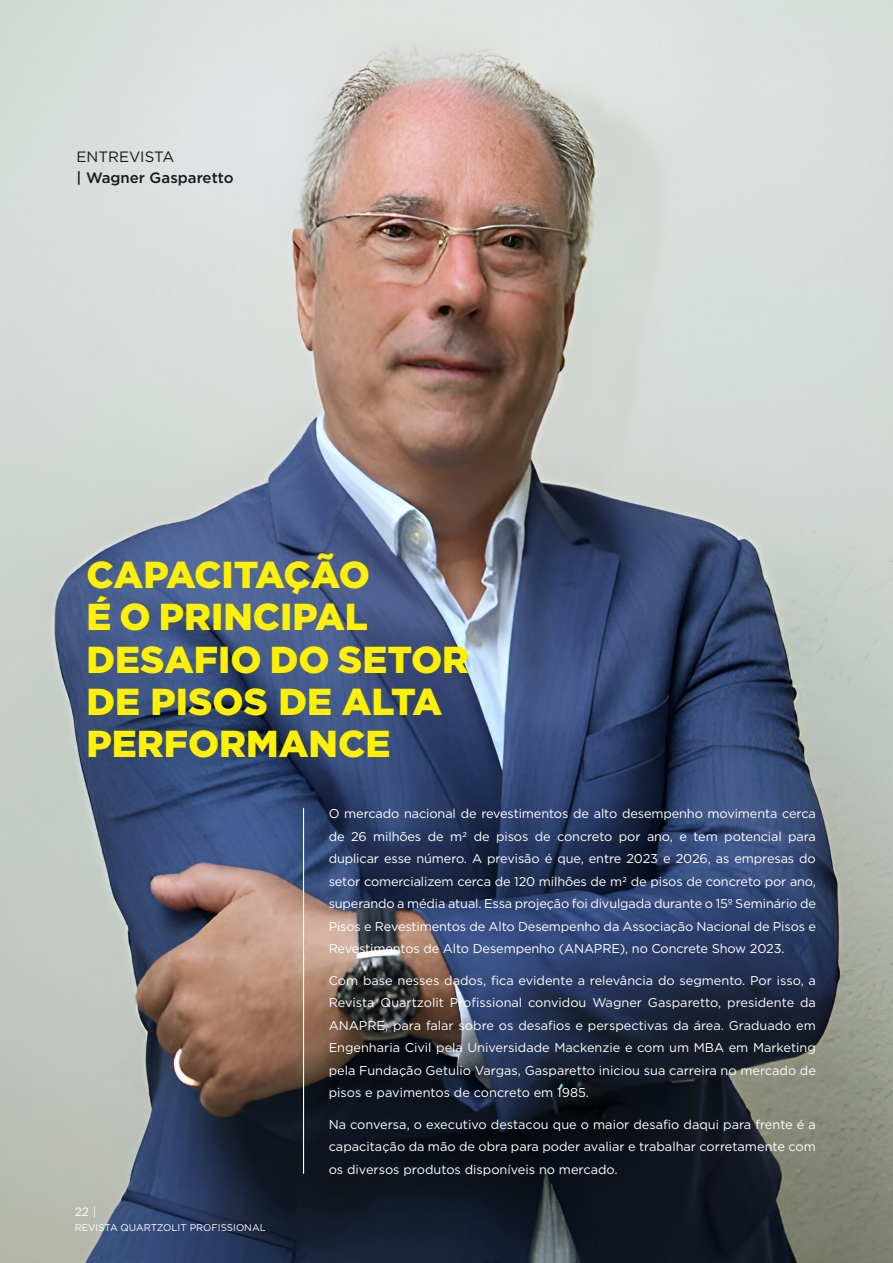
<style>
.page{position:relative;width:893px;height:1263px;background:#fff}
.page>*{position:absolute;margin:0;border:0;box-sizing:border-box;transform-origin:0 0}
.t1{font:900 37.5px "Gotham";color:#fff101}
.t2{font:900 37.5px "Gotham";letter-spacing:-.025em;color:#fff101}
.t3{font:500 15px "Gotham";color:#101a21}
.t4{font:15px "Gotham";color:#101a21}
.t5{font:12.75px/22.5px "Gotham";color:#fff;text-align:justify}
.t6{font:12px "Gotham";color:#fff}
.t7{font:9.75px "Gotham";color:#fff}
</style>
<div class="page">
<img style="left:0;top:0;width:893px;height:1263px">
<hr style="left:303px;top:808px;width:1px;height:366px;background:#fff">
<p class="t4" style="left:77px;top:147px;width:99px">ENTREVISTA</p>
<p class="t3" style="left:77px;top:168px;width:159px">| Wagner Gasparetto</p>
<p class="t2" style="left:86px;top:549px;width:285px">CAPACITAÇÃO</p>
<p class="t1" style="left:86px;top:591px;width:283px">É O PRINCIPAL</p>
<p class="t1" style="left:86px;top:633px;width:384px">DESAFIO DO SETOR</p>
<p class="t1" style="left:86px;top:675px;width:357px">DE PISOS DE ALTA</p>
<p class="t1" style="left:86px;top:718px;width:305px">PERFORMANCE</p>
<p class="t6" style="left:75px;top:1204px;width:23px">22 |</p>
<p class="t7" style="left:75px;top:1221px;width:192px">REVISTA QUARTZOLIT PROFISSIONAL</p>
<p class="t5" style="left:329px;top:802px;width:489px">O mercado nacional de revestimentos de alto desempenho movimenta cerca de 26 milhões de m2 de pisos de concreto por ano, e tem potencial para duplicar esse número. A previsão é que, entre 2023 e 2026, as empresas do setor comercializem cerca de 120 milhões de m2 de pisos de concreto por ano, superando a média atual. Essa projeção foi divulgada durante o 15º Seminário de Pisos e Revestimentos de Alto Desempenho da Associação Nacional de Pisos e Revestimentos de Alto Desempenho (ANAPRE), no Concrete Show 2023.</p>
<p class="t5" style="left:329px;top:968px;width:489px">Com base nesses dados, fica evidente a relevância do segmento. Por isso, a Revista Quartzolit Profissional convidou Wagner Gasparetto, presidente da ANAPRE, para falar sobre os desafios e perspectivas da área. Graduado em Engenharia Civil pela Universidade Mackenzie e com um MBA em Marketing pela Fundação Getulio Vargas, Gasparetto iniciou sua carreira no mercado de pisos e pavimentos de concreto em 1985.</p>
<p class="t5" style="left:329px;top:1112px;width:489px">Na conversa, o executivo destacou que o maior desafio daqui para frente é a capacitação da mão de obra para poder avaliar e trabalhar corretamente com os diversos produtos disponíveis no mercado.</p>
</div>
